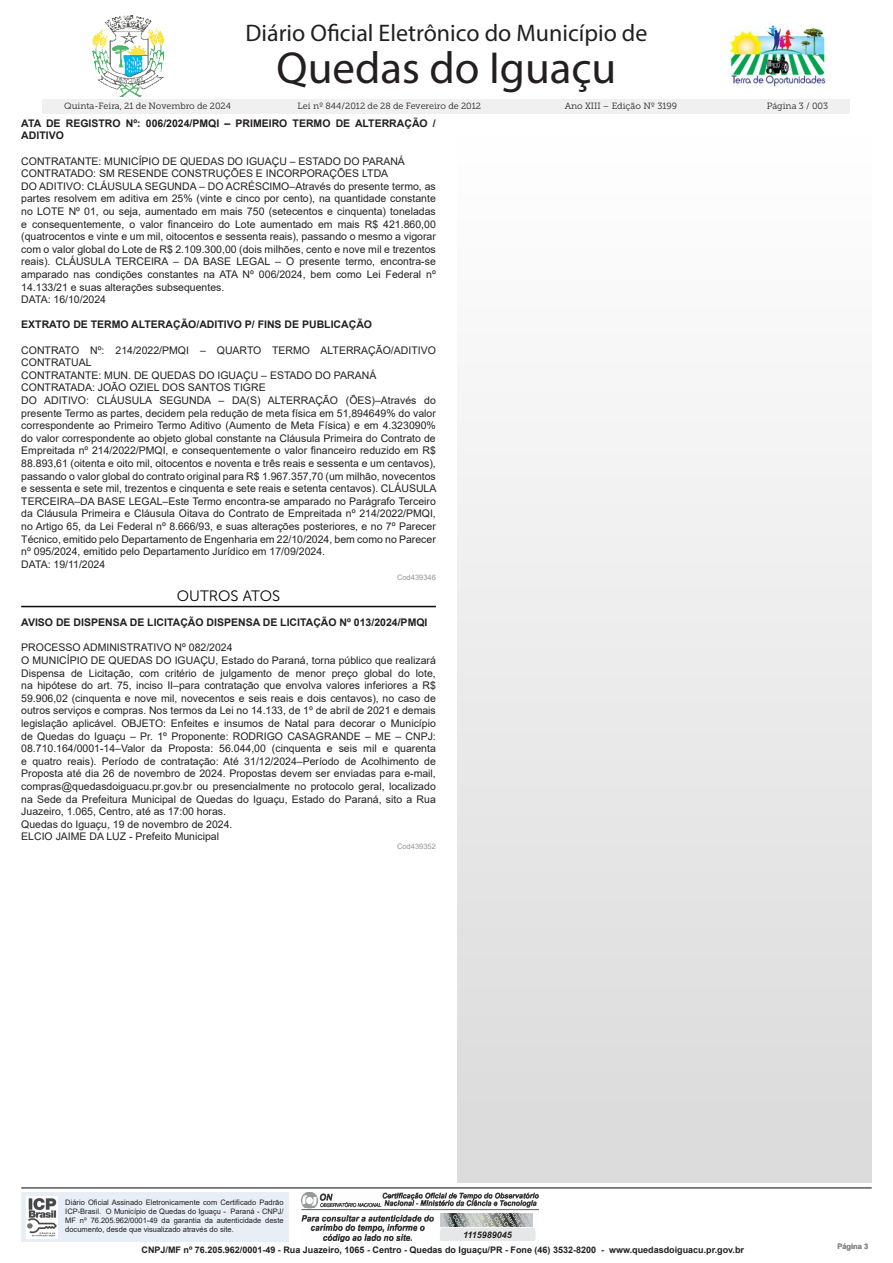
<style>
.page{position:relative;width:893px;height:1263px;background:#fff}
.page>*{position:absolute;margin:0;border:0;box-sizing:border-box;transform-origin:0 0}
.t1{font:45px "Myriad Pro";color:#231f20}
.t2{font:24px "Myriad Pro";color:#231f20}
.sumario{font:15px "Museo Sans 300";color:#000}
.Diario_Corpo{font:10.5px/12.6px "Arial";color:#231f20;text-align:justify}
.Diario_Corpo-2{font:700 10.5px/12.6px "Arial";color:#231f20}
.t3{font:700 9px "Arial";color:#231f20}
.t4{font:9px "Museo Slab 300";color:#231f20}
.t5{font:italic 700 9px "Arial";color:#231f20}
.t6{font:7.5px/9px "Arial";color:#231f20;text-align:justify}
.cód_diário{font:7.5px "Arial";color:#939598}
.t7{font:700 7.5px "Arial";color:#8a8b8d}
</style>
<div class="page">
<div style="left:43px;top:99px;width:807px;height:14px;background:#f0f0f0"></div>
<hr style="left:21px;top:1187px;width:851px;height:1px;background:#231f20">
<img style="left:302px;top:1192px;width:237px;height:50px">
<div style="left:21px;top:1192px;width:268px;height:50px;background:#e8eef6"></div>
<img style="left:27px;top:1197px;width:30px;height:42px">
<img style="left:441px;top:1213px;width:92px;height:13px">
<img style="left:92px;top:16px;width:72px;height:80px">
<img style="left:729px;top:25px;width:97px;height:62px">
<hr style="left:21px;top:606px;width:415px;height:1px;background:#000">
<div style="left:457px;top:119px;width:415px;height:1063px;background:linear-gradient(to bottom,#fff,#dadada)"></div>
<h2 class="t2" style="left:245px;top:18px;width:403px">Diário Oficial Eletrônico do Município de</h2>
<h1 class="t1" style="left:277px;top:40px;width:341px">Quedas do Iguaçu</h1>
<p class="t4" style="left:64px;top:101px;width:168px">Quinta-Feira, 21 de Novembro de 2024</p>
<p class="t4" style="left:565px;top:101px;width:114px">Ano XIII – Edição Nº 3199</p>
<p class="t4" style="left:767px;top:101px;width:63px">Página 3 / 003</p>
<p class="Diario_Corpo-2" style="left:21px;top:117px;width:416px">ATA DE REGISTRO Nº: 006/2024/PMQI – PRIMEIRO TERMO DE ALTERRAÇÃO /<br>ADITIVO</p>
<p class="Diario_Corpo" style="left:21px;top:154px;width:385px">CONTRATANTE: MUNICÍPIO DE QUEDAS DO IGUAÇU – ESTADO DO PARANÁ</p>
<p class="Diario_Corpo" style="left:21px;top:167px;width:368px">CONTRATADO: SM RESENDE CONSTRUÇÕES E INCORPORAÇÕES LTDA</p>
<p class="Diario_Corpo" style="left:21px;top:180px;width:416px">DO ADITIVO: CLÁUSULA SEGUNDA – DO ACRÉSCIMO–Através do presente termo, as partes resolvem em aditiva em 25% (vinte e cinco por cento), na quantidade constante no LOTE Nº 01, ou seja, aumentado em mais 750 (setecentos e cinquenta) toneladas e consequentemente, o valor financeiro do Lote aumentado em mais R$ 421.860,00 (quatrocentos e vinte e um mil, oitocentos e sessenta reais), passando o mesmo a vigorar com o valor global do Lote de R$ 2.109.300,00 (dois milhões, cento e nove mil e trezentos reais). CLÁUSULA TERCEIRA – DA BASE LEGAL – O presente termo, encontra-se amparado nas condições constantes na ATA Nº 006/2024, bem como Lei Federal nº 14.133/21 e suas alterações subsequentes.</p>
<p class="Diario_Corpo" style="left:21px;top:293px;width:86px">DATA: 16/10/2024</p>
<p class="Diario_Corpo-2" style="left:21px;top:318px;width:352px">EXTRATO DE TERMO ALTERAÇÃO/ADITIVO P/ FINS DE PUBLICAÇÃO</p>
<p class="Diario_Corpo" style="left:21px;top:343px;width:416px">CONTRATO Nº: 214/2022/PMQI – QUARTO TERMO ALTERRAÇÃO/ADITIVO<br>CONTRATUAL</p>
<p class="Diario_Corpo" style="left:21px;top:369px;width:357px">CONTRATANTE: MUN. DE QUEDAS DO IGUAÇU – ESTADO DO PARANÁ</p>
<p class="Diario_Corpo" style="left:21px;top:381px;width:246px">CONTRATADA: JOÃO OZIEL DOS SANTOS TIGRE</p>
<p class="Diario_Corpo" style="left:21px;top:394px;width:417px">DO ADITIVO: CLÁUSULA SEGUNDA – DA(S) ALTERRAÇÃO (ÕES)–Através do presente Termo as partes, decidem pela redução de meta física em 51,894649% do valor correspondente ao Primeiro Termo Aditivo (Aumento de Meta Física) e em 4.323090% do valor correspondente ao objeto global constante na Cláusula Primeira do Contrato de Empreitada nº 214/2022/PMQI, e consequentemente o valor financeiro reduzido em R$ 88.893,61 (oitenta e oito mil, oitocentos e noventa e três reais e sessenta e um centavos), passando o valor global do contrato original para R$ 1.967.357,70 (um milhão, novecentos e sessenta e sete mil, trezentos e cinquenta e sete reais e setenta centavos). CLÁUSULA TERCEIRA–DA BASE LEGAL–Este Termo encontra-se amparado no Parágrafo Terceiro da Cláusula Primeira e Cláusula Oitava do Contrato de Empreitada nº 214/2022/PMQI, no Artigo 65, da Lei Federal nº 8.666/93, e suas alterações posteriores, e no 7º Parecer Técnico, emitido pelo Departamento de Engenharia em 22/10/2024, bem como no Parecer nº 095/2024, emitido pelo Departamento Jurídico em 17/09/2024.</p>
<p class="Diario_Corpo" style="left:21px;top:558px;width:86px">DATA: 19/11/2024</p>
<p class="cód_diário" style="left:397px;top:572px;width:40px">Cod439346</p>
<p class="sumario" style="left:177px;top:588px;width:105px">OUTROS ATOS</p>
<p class="Diario_Corpo-2" style="left:21px;top:616px;width:408px">AVISO DE DISPENSA DE LICITAÇÃO DISPENSA DE LICITAÇÃO Nº 013/2024/PMQI</p>
<p class="Diario_Corpo" style="left:21px;top:641px;width:213px">PROCESSO ADMINISTRATIVO Nº 082/2024</p>
<p class="Diario_Corpo" style="left:21px;top:654px;width:416px">O MUNICÍPIO DE QUEDAS DO IGUAÇU, Estado do Paraná, torna público que realizará Dispensa de Licitação, com critério de julgamento de menor preço global do lote, na hipótese do art. 75, inciso II–para contratação que envolva valores inferiores a R$ 59.906,02 (cinquenta e nove mil, novecentos e seis reais e dois centavos), no caso de outros serviços e compras. Nos termos da Lei no 14.133, de 1º de abril de 2021 e demais legislação aplicável. OBJETO: Enfeites e insumos de Natal para decorar o Município de Quedas do Iguaçu – Pr. 1º Proponente: RODRIGO CASAGRANDE – ME – CNPJ:<br>08.710.164/0001-14–Valor da Proposta: 56.044,00 (cinquenta e seis mil e quarenta e quatro reais). Período de contratação: Até 31/12/2024–Período de Acolhimento de Proposta até dia 26 de novembro de 2024. Propostas devem ser enviadas para e-mail, compras@quedasdoiguacu.pr.gov.br ou presencialmente no protocolo geral, localizado na Sede da Prefeitura Municipal de Quedas do Iguaçu, Estado do Paraná, sito a Rua Juazeiro, 1.065, Centro, até as 17:00 horas.</p>
<p class="Diario_Corpo" style="left:21px;top:818px;width:213px">Quedas do Iguaçu, 19 de novembro de 2024.</p>
<p class="Diario_Corpo" style="left:21px;top:830px;width:199px">ELCIO JAIME DA LUZ - Prefeito Municipal</p>
<p class="cód_diário" style="left:397px;top:842px;width:40px">Cod439352</p>
<p class="t4" style="left:298px;top:101px;width:185px">Lei nº 844/2012 de 28 de Fevereiro de 2012</p>
<p class="t6" style="left:65px;top:1197px;width:220px">Diário Oficial Assinado Eletronicamente com Certificado Padrão ICP-Brasil. O Município de Quedas do Iguaçu - Paraná - CNPJ/ MF nº 76.205.962/0001-49 da garantia da autenticidade deste documento, desde que visualizado através do site.</p>
<p class="t5" style="left:463px;top:1229px;width:50px">1115989045</p>
<p class="t3" style="left:142px;top:1244px;width:604px">CNPJ/MF nº 76.205.962/0001-49 - Rua Juazeiro, 1065 - Centro - Quedas do Iguaçu/PR - Fone (46) 3532-8200 - www.quedasdoiguacu.pr.gov.br</p>
<p class="t7" style="left:837px;top:1241px;width:32px">Página 3</p>
</div>
